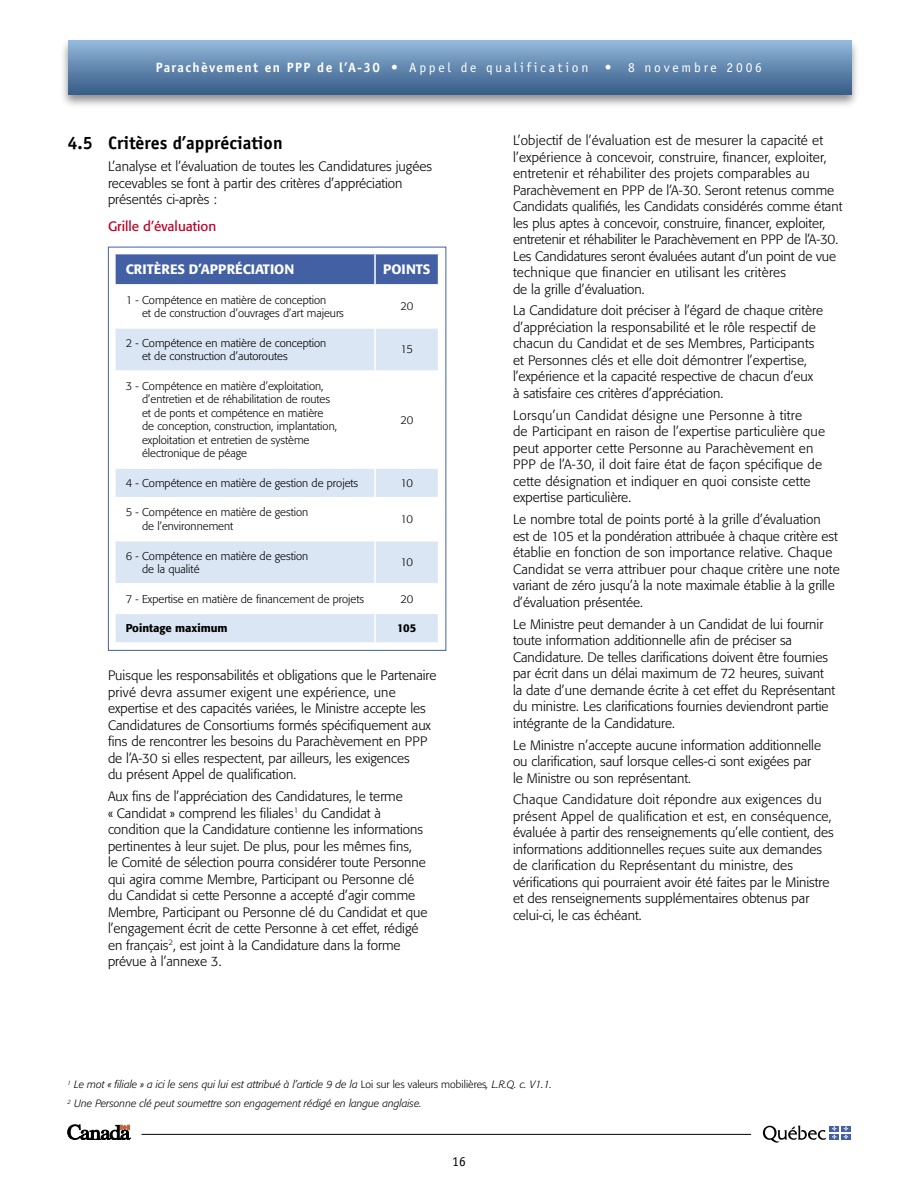
<style>
.page{position:relative;width:918px;height:1188px;background:#fff}
.page>*{position:absolute;margin:0;border:0;box-sizing:border-box;transform-origin:0 0}
.Sous-sous-titre_12pt{font:700 18px "Officina Sans";color:#000}
.Texte_9pt{font:300 13.5px/16.5px "Formata";color:#000}
.t1{font:13.5px "Officina Sans";letter-spacing:.21em;color:#fff}
.t2{font:500 13.5px "Formata";color:#fff}
.Sous-sous-titre_9pt{font:13.5px "Formata";color:#be0027}
.t3{font:13.5px "Officina Sans";color:#000}
.t4{font:300 11.25px/13.5px "Formata";color:#000}
.t5{font:500 11.25px "Formata";color:#000}
.Note_bas_de_page{font:italic 300 10.5px "Formata";color:#000}
.s1{font-weight:700}
.s2{font-style:normal}
</style>
<div class="page">
<div style="left:116px;top:254px;width:322px;height:30px;background:#4360a4"></div>
<svg style="left:116px;top:329px;width:322px;height:313px"></svg>
<hr style="left:374px;top:254px;width:2px;height:30px;background:#fff">
<hr style="left:374px;top:329px;width:2px;height:41px;background:#fff">
<hr style="left:114px;top:370px;width:261px;height:2px;background:#fff">
<hr style="left:375px;top:370px;width:64px;height:2px;background:#fff">
<hr style="left:374px;top:372px;width:2px;height:95px;background:#fff">
<hr style="left:114px;top:467px;width:261px;height:2px;background:#fff">
<hr style="left:375px;top:467px;width:64px;height:2px;background:#fff">
<hr style="left:374px;top:469px;width:2px;height:28px;background:#fff">
<hr style="left:114px;top:497px;width:261px;height:1px;background:#fff">
<hr style="left:375px;top:497px;width:64px;height:1px;background:#fff">
<hr style="left:374px;top:498px;width:2px;height:42px;background:#fff">
<hr style="left:114px;top:540px;width:261px;height:1px;background:#fff">
<hr style="left:375px;top:540px;width:64px;height:1px;background:#fff">
<hr style="left:374px;top:541px;width:2px;height:42px;background:#fff">
<hr style="left:114px;top:583px;width:261px;height:2px;background:#fff">
<hr style="left:375px;top:583px;width:64px;height:2px;background:#fff">
<hr style="left:374px;top:585px;width:2px;height:28px;background:#fff">
<hr style="left:114px;top:613px;width:261px;height:1px;background:#fff">
<hr style="left:375px;top:613px;width:64px;height:1px;background:#fff">
<hr style="left:374px;top:614px;width:2px;height:28px;background:#fff">
<div style="left:108px;top:247px;width:338px;height:404px;border:1px solid #4360a4"></div>
<div style="left:59px;top:36px;width:803px;height:74px;background:#000;opacity:.45"></div>
<div style="left:68px;top:41px;width:783px;height:54px;background:linear-gradient(to bottom,#92b7da,#375c88)"></div>
<hr style="left:142px;top:1134px;width:609px;height:1px;background:#000">
<svg style="left:68px;top:1125px;width:62px;height:15px"></svg>
<svg style="left:763px;top:1125px;width:63px;height:18px"></svg>
<div style="left:830px;top:1126px;width:9px;height:5px;background:#4360a4"></div>
<svg style="left:841px;top:1126px;width:10px;height:5px"></svg>
<div style="left:830px;top:1134px;width:9px;height:6px;background:#4360a4"></div>
<svg style="left:832px;top:1126px;width:5px;height:13px"></svg>
<svg style="left:841px;top:1134px;width:10px;height:6px"></svg>
<svg style="left:844px;top:1126px;width:4px;height:13px"></svg>
<p class="t1" style="left:156px;top:60px;width:608px"><span class="s1">Parachèvement en PPP de l’A-30</span> • Appel de qualification • 8 novembre 2006</p>
<p class="Sous-sous-titre_12pt" style="left:68px;top:132px;width:217px">4.5 Critères d’appréciation</p>
<p class="Texte_9pt" style="left:108px;top:158px;width:326px">L’analyse et l’évaluation de toutes les Candidatures jugées recevables se font à partir des critères d’appréciation présentés ci-après :</p>
<p class="Sous-sous-titre_9pt" style="left:108px;top:218px;width:110px">Grille d’évaluation</p>
<p class="t2" style="left:126px;top:261px;width:170px">CRITÈRES D’APPRÉCIATION</p>
<p class="t2" style="left:383px;top:261px;width:48px">POINTS</p>
<p class="t4" style="left:142px;top:293px;width:203px;text-indent:-16px">1 - Compétence en matière de conception<br>et de construction d’ouvrages d’art majeurs</p>
<p class="t4" style="left:400px;top:300px;width:14px">20</p>
<p class="t4" style="left:142px;top:336px;width:186px;text-indent:-16px">2 - Compétence en matière de conception et de construction d’autoroutes</p>
<p class="t4" style="left:400px;top:343px;width:14px">15</p>
<p class="t4" style="left:142px;top:379px;width:197px;text-indent:-16px">3 - Compétence en matière d’exploitation, d’entretien et de réhabilitation de routes et de ponts et compétence en matière de conception, construction, implantation, exploitation et entretien de système électronique de péage</p>
<p class="t4" style="left:400px;top:413px;width:14px">20</p>
<p class="t4" style="left:126px;top:476px;width:234px">4 - Compétence en matière de gestion de projets</p>
<p class="t4" style="left:400px;top:476px;width:14px">10</p>
<p class="t4" style="left:142px;top:506px;width:168px;text-indent:-16px">5 - Compétence en matière de gestion de l’environnement</p>
<p class="t4" style="left:400px;top:513px;width:14px">10</p>
<p class="t4" style="left:142px;top:549px;width:168px;text-indent:-16px">6 - Compétence en matière de gestion de la qualité</p>
<p class="t4" style="left:400px;top:556px;width:14px">10</p>
<p class="t4" style="left:126px;top:592px;width:240px">7 - Expertise en matière de financement de projets</p>
<p class="t4" style="left:400px;top:592px;width:14px">20</p>
<p class="t5" style="left:126px;top:621px;width:103px">Pointage maximum</p>
<p class="t5" style="left:397px;top:621px;width:21px">105</p>
<p class="Texte_9pt" style="left:108px;top:667px;width:330px">Puisque les responsabilités et obligations que le Partenaire privé devra assumer exigent une expérience, une expertise et des capacités variées, le Ministre accepte les Candidatures de Consortiums formés spécifiquement aux fins de rencontrer les besoins du Parachèvement en PPP de l’A-30 si elles respectent, par ailleurs, les exigences<br>du présent Appel de qualification.</p>
<p class="Texte_9pt" style="left:108px;top:788px;width:321px">Aux fins de l’appréciation des Candidatures, le terme<br>« Candidat » comprend les filiales<sup>1</sup> du Candidat à condition que la Candidature contienne les informations pertinentes à leur sujet. De plus, pour les mêmes fins,<br>le Comité de sélection pourra considérer toute Personne qui agira comme Membre, Participant ou Personne clé du Candidat si cette Personne a accepté d’agir comme Membre, Participant ou Personne clé du Candidat et que l’engagement écrit de cette Personne à cet effet, rédigé en français<sup>2</sup>, est joint à la Candidature dans la forme prévue à l’annexe 3.</p>
<p class="Texte_9pt" style="left:513px;top:132px;width:331px">L’objectif de l’évaluation est de mesurer la capacité et l’expérience à concevoir, construire, financer, exploiter, entretenir et réhabiliter des projets comparables au Parachèvement en PPP de l’A-30. Seront retenus comme Candidats qualifiés, les Candidats considérés comme étant les plus aptes à concevoir, construire, financer, exploiter, entretenir et réhabiliter le Parachèvement en PPP de l’A-30.<br>Les Candidatures seront évaluées autant d’un point de vue technique que financier en utilisant les critères<br>de la grille d’évaluation.</p>
<p class="Texte_9pt" style="left:513px;top:303px;width:312px">La Candidature doit préciser à l’égard de chaque critère d’appréciation la responsabilité et le rôle respectif de chacun du Candidat et de ses Membres, Participants et Personnes clés et elle doit démontrer l’expertise, l’expérience et la capacité respective de chacun d’eux à satisfaire ces critères d’appréciation.</p>
<p class="Texte_9pt" style="left:513px;top:407px;width:314px">Lorsqu’un Candidat désigne une Personne à titre<br>de Participant en raison de l’expertise particulière que peut apporter cette Personne au Parachèvement en PPP de l’A-30, il doit faire état de façon spécifique de cette désignation et indiquer en quoi consiste cette expertise particulière.</p>
<p class="Texte_9pt" style="left:513px;top:511px;width:328px">Le nombre total de points porté à la grille d’évaluation est de 105 et la pondération attribuée à chaque critère est établie en fonction de son importance relative. Chaque Candidat se verra attribuer pour chaque critère une note variant de zéro jusqu’à la note maximale établie à la grille d’évaluation présentée.</p>
<p class="Texte_9pt" style="left:513px;top:616px;width:324px">Le Ministre peut demander à un Candidat de lui fournir toute information additionnelle afin de préciser sa Candidature. De telles clarifications doivent être fournies par écrit dans un délai maximum de 72 heures, suivant la date d’une demande écrite à cet effet du Représentant du ministre. Les clarifications fournies deviendront partie intégrante de la Candidature.</p>
<p class="Texte_9pt" style="left:513px;top:737px;width:310px">Le Ministre n’accepte aucune information additionnelle ou clarification, sauf lorsque celles-ci sont exigées par le Ministre ou son représentant.</p>
<p class="Texte_9pt" style="left:513px;top:792px;width:322px">Chaque Candidature doit répondre aux exigences du présent Appel de qualification et est, en conséquence, évaluée à partir des renseignements qu’elle contient, des informations additionnelles reçues suite aux demandes de clarification du Représentant du ministre, des vérifications qui pourraient avoir été faites par le Ministre et des renseignements supplémentaires obtenus par celui-ci, le cas échéant.</p>
<p class="Note_bas_de_page" style="left:68px;top:1078px;width:486px"><sup>1</sup> Le mot « filiale » a ici le sens qui lui est attribué à l’article 9 de la <span class="s2">Loi sur les valeurs mobilières</span>, L.R.Q. c. V1.1.</p>
<p class="Note_bas_de_page" style="left:68px;top:1097px;width:356px"><sup>2</sup> Une Personne clé peut soumettre son engagement rédigé en langue anglaise.</p>
<p class="t3" style="left:452px;top:1153px;width:15px">16</p>
</div>
